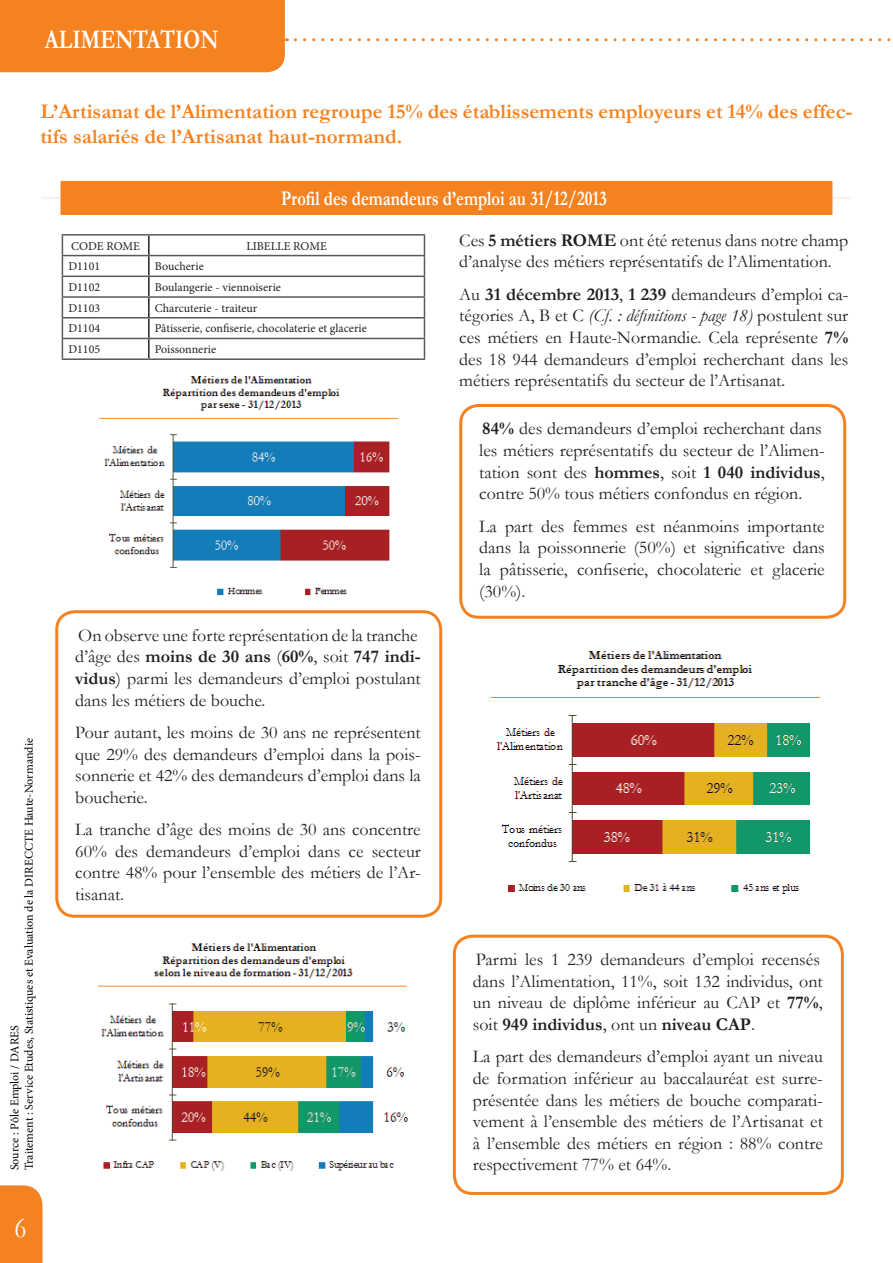
<style>
.page{position:relative;width:893px;height:1263px;background:#fff}
.page>*{position:absolute;margin:0;border:0;box-sizing:border-box;transform-origin:0 0}
.t1{font:29.7px "Garamond";color:#fff;scale:.86 1}
.t2{font:700 27px "Garamond";color:#fff;scale:.79 1}
.t3{font:700 21px/25.2px "Garamond";color:#f58220}
.t4{font:700 21px "Garamond";color:#fff;scale:.79 1}
.t5{font:18px/21.6px "Garamond";color:#231f20;text-align:justify}
.t6{font:12px "Minion Pro";color:#231f20}
.t7{font:12px/14.4px "Minion Pro";color:#000}
.s1{font-weight:700}
.s2{font-style:italic}
</style>
<div class="page">
<svg style="left:295px;top:38px;width:596px;height:3px"></svg>
<div style="left:0;top:1185px;width:43px;height:78px;background:#f58220"></div>
<div style="left:0;top:0;width:287px;height:72px;background:#f58220"></div>
<div style="left:43px;top:181px;width:807px;height:34px;background:#f58220"></div>
<div style="left:459px;top:404px;width:387px;height:215px;border:3px solid #f58220;border-radius:18px"></div>
<div style="left:55px;top:610px;width:387px;height:308px;border:3px solid #f58220;border-radius:18px"></div>
<div style="left:453px;top:935px;width:391px;height:260px;border:3px solid #f58220;border-radius:18px"></div>
<svg style="left:148px;top:236px;width:2px;height:19px"></svg>
<hr style="left:148px;top:256px;width:2px;height:20px;background:#231f20">
<svg style="left:148px;top:277px;width:2px;height:40px"></svg>
<hr style="left:148px;top:318px;width:2px;height:20px;background:#231f20">
<svg style="left:148px;top:339px;width:2px;height:19px"></svg>
<hr style="left:62px;top:234px;width:87px;height:2px;background:#57585a">
<hr style="left:149px;top:234px;width:276px;height:2px;background:#57585a">
<hr style="left:62px;top:255px;width:87px;height:1px;background:#57585a">
<hr style="left:149px;top:255px;width:276px;height:1px;background:#57585a">
<hr style="left:62px;top:276px;width:87px;height:1px;background:#57585a">
<hr style="left:149px;top:276px;width:276px;height:1px;background:#57585a">
<hr style="left:62px;top:296px;width:87px;height:2px;background:#57585a">
<hr style="left:149px;top:296px;width:276px;height:2px;background:#57585a">
<hr style="left:62px;top:317px;width:87px;height:1px;background:#57585a">
<hr style="left:149px;top:317px;width:276px;height:1px;background:#57585a">
<hr style="left:62px;top:338px;width:87px;height:1px;background:#57585a">
<svg style="left:62px;top:236px;width:1px;height:122px"></svg>
<hr style="left:149px;top:338px;width:276px;height:1px;background:#57585a">
<svg style="left:424px;top:236px;width:1px;height:122px"></svg>
<hr style="left:62px;top:358px;width:87px;height:2px;background:#57585a">
<hr style="left:149px;top:358px;width:276px;height:2px;background:#57585a">
<img style="left:99px;top:376px;width:300px;height:220px">
<img style="left:491px;top:651px;width:329px;height:243px">
<img style="left:97px;top:943px;width:311px;height:228px">
<h2 class="t2" style="left:45px;top:21px;width:221px">ALIMENTATION</h2>
<p class="t3" style="left:40px;top:99px;width:814px">L’Artisanat de l’Alimentation regroupe 15% des établissements employeurs et 14% des effec&shy;tifs salariés de l’Artisanat haut-normand.</p>
<p class="t7" style="left:7px;top:1170px;width:434px;rotate:-90deg">Source : Pôle Emploi / DARES<br>Traitement : Service Etudes, Statistiques et Evaluation de la DIRECCTE Haute-Normandie</p>
<h1 class="t1" style="left:15px;top:1208px;width:15px">6</h1>
<p class="t4" style="left:281px;top:184px;width:414px">Profil des demandeurs d’emploi au 31/12/2013</p>
<p class="t5" style="left:459px;top:229px;width:391px">Ces <span class="s1">5 métiers ROME</span> ont été retenus dans notre champ d’analyse des métiers représentatifs de l’Alimentation.</p>
<p class="t5" style="left:459px;top:283px;width:391px">Au <span class="s1">31 décembre 2013</span>, <span class="s1">1 239</span> demandeurs d’emploi ca&shy;tégories A, B et C <span class="s2">(Cf. : définitions - page 18)</span> postulent sur ces métiers en Haute-Normandie. Cela représente <span class="s1">7% </span>des 18 944 demandeurs d’emploi recherchant dans les métiers représentatifs du secteur de l’Artisanat.</p>
<p class="t5" style="left:479px;top:418px;width:347px;text-align:left"><span class="s1">84%</span> des demandeurs d’emploi recherchant dans les métiers représentatifs du secteur de l’Alimen&shy;tation sont des <span class="s1">hommes</span>, soit <span class="s1">1 040 individus</span>, contre 50% tous métiers confondus en région.</p>
<p class="t5" style="left:479px;top:515px;width:347px">La part des femmes est néanmoins importante dans la poissonnerie (50%) et significative dans la pâtisserie, confiserie, chocolaterie et glacerie (30%).</p>
<p class="t5" style="left:75px;top:624px;width:347px;text-align:left">On observe une forte représentation de la tranche d’âge des <span class="s1">moins de 30 ans</span> (<span class="s1">60%</span>, soit <span class="s1">747 indi&shy;vidus</span>) parmi les demandeurs d’emploi postulant dans les métiers de bouche.</p>
<p class="t5" style="left:75px;top:721px;width:347px">Pour autant, les moins de 30 ans ne représentent que 29% des demandeurs d’emploi dans la pois&shy;sonnerie et 42% des demandeurs d’emploi dans la boucherie.</p>
<p class="t5" style="left:75px;top:818px;width:347px">La tranche d’âge des moins de 30 ans concentre 60% des demandeurs d’emploi dans ce secteur contre 48% pour l’ensemble des métiers de l’Ar&shy;tisanat.</p>
<p class="t6" style="left:71px;top:238px;width:70px">CODE ROME</p>
<p class="t6" style="left:246px;top:238px;width:82px">LIBELLE ROME</p>
<p class="t6" style="left:68px;top:258px;width:33px">D1101</p>
<p class="t6" style="left:155px;top:258px;width:50px">Boucherie</p>
<p class="t6" style="left:68px;top:279px;width:33px">D1102</p>
<p class="t6" style="left:155px;top:279px;width:128px">Boulangerie - viennoiserie</p>
<p class="t6" style="left:68px;top:300px;width:33px">D1103</p>
<p class="t6" style="left:155px;top:300px;width:104px">Charcuterie - traiteur</p>
<p class="t6" style="left:68px;top:321px;width:33px">D1104</p>
<p class="t6" style="left:155px;top:321px;width:214px">Pâtisserie, confiserie, chocolaterie et glacerie</p>
<p class="t6" style="left:68px;top:341px;width:33px">D1105</p>
<p class="t6" style="left:155px;top:341px;width:63px">Poissonnerie</p>
<p class="t5" style="left:473px;top:948px;width:351px;text-align:left">Parmi les 1 239 demandeurs d’emploi recensés dans l’Alimentation, 11%, soit 132 individus, ont un niveau de diplôme inférieur au CAP et <span class="s1">77%</span>, soit <span class="s1">949 individus</span>, ont un <span class="s1">niveau CAP</span>.</p>
<p class="t5" style="left:473px;top:1045px;width:352px">La part des demandeurs d’emploi ayant un niveau de formation inférieur au baccalauréat est surre&shy;présentée dans les métiers de bouche comparati&shy;vement à l’ensemble des métiers de l’Artisanat et à l’ensemble des métiers en région : 88% contre respectivement 77% et 64%.</p>
</div>
